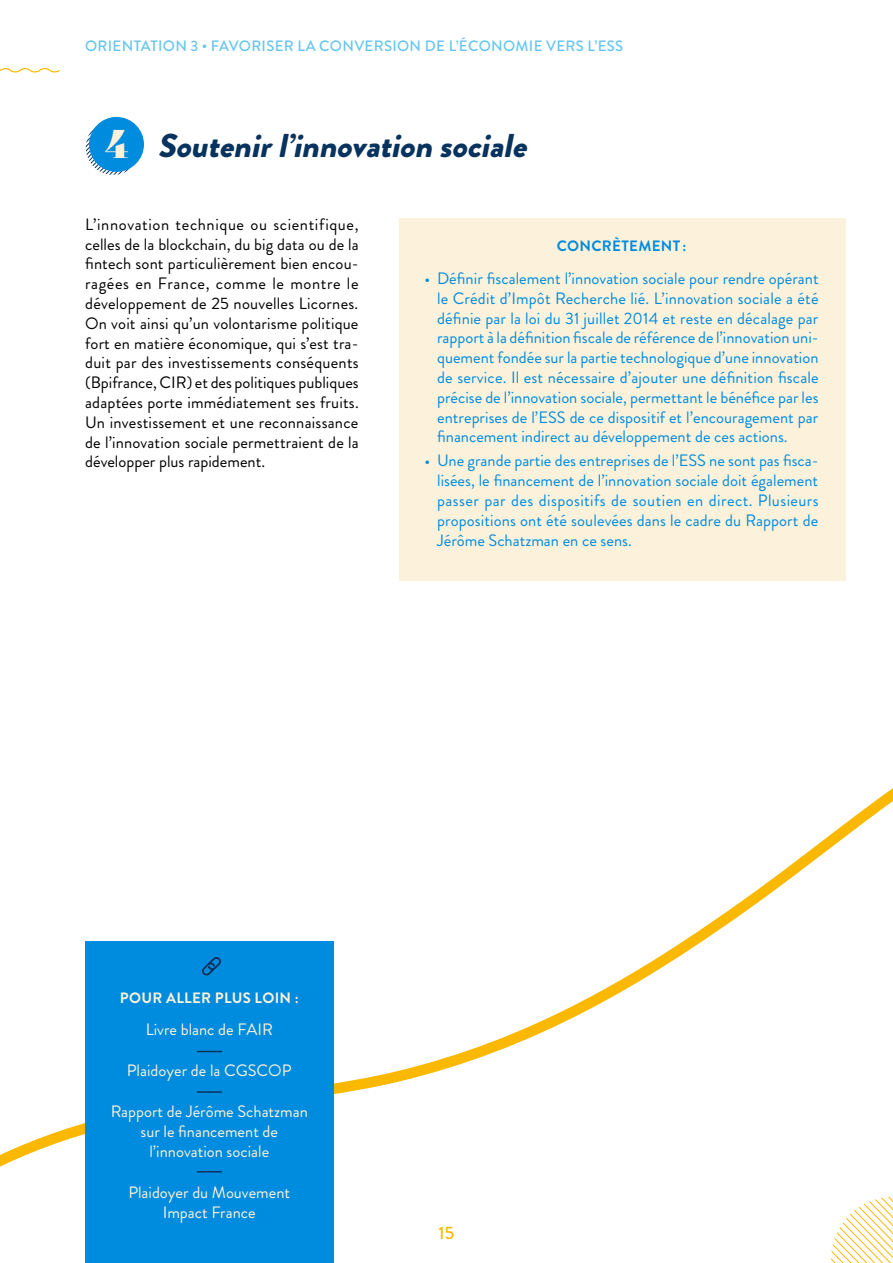
<style>
.page{position:relative;width:893px;height:1263px;background:#fff}
.page>*{position:absolute;margin:0;border:0;box-sizing:border-box;transform-origin:0 0}
.t1{font:39px "Bely Display";color:#fcf1da}
.t2{font:italic 900 33px "Brandon Grotesque";color:#07335e}
.t3{font:500 18px "Brandon Grotesque";color:#fab900}
.t4{font:16.5px/19.8px "Brandon Grotesque";color:#008cde;text-align:justify}
.t5{font:16.5px/19.8px "Brandon Grotesque";color:#000;text-align:justify}
.t6{font:16.5px/19.8px "Brandon Grotesque";color:#fcf1da;text-align:center}
.t7{font:500 15px "Brandon Grotesque";letter-spacing:.02em;color:#66c5ee}
.t8{font:700 15px "Brandon Grotesque";letter-spacing:.02em;color:#fcf1da}
.t9{font:700 15px "Brandon Grotesque";letter-spacing:.02em;color:#008cde}
</style>
<div class="page">
<svg style="left:0;top:788px;width:893px;height:379px"></svg>
<svg style="left:86px;top:120px;width:55px;height:55px"></svg>
<div style="left:89px;top:117px;width:55px;height:55px;background:#008cde;border-radius:50%"></div>
<div style="left:85px;top:941px;width:249px;height:322px;background:#008cde"></div>
<svg style="left:197px;top:1051px;width:25px;height:1px"></svg>
<hr style="left:197px;top:1091px;width:25px;height:2px;background:#07335e">
<svg style="left:197px;top:1171px;width:25px;height:1px"></svg>
<svg style="left:202px;top:957px;width:19px;height:19px"></svg>
<svg style="left:831px;top:1197px;width:62px;height:66px"></svg>
<div style="left:400px;top:218px;width:446px;height:362px;background:#fcf1da"></div>
<svg style="left:0;top:68px;width:60px;height:5px"></svg>
<p class="t7" style="left:85px;top:36px;width:540px">ORIENTATION 3 • FAVORISER LA CONVERSION DE L’ÉCONOMIE VERS L’ESS</p>
<h1 class="t1" style="left:105px;top:113px;width:25px">4</h1>
<h2 class="t2" style="left:158px;top:122px;width:379px">Soutenirl’innovation sociale</h2>
<p class="t5" style="left:85px;top:214px;width:275px">L’innovation technique ou scientifique, celles de la blockchain, du big data ou de la fintech sont particulièrement bien encou&shy;ragées en France, comme le montre le développement de 25 nouvelles Licornes.<br>On voit ainsi qu’un volontarisme politique fort en matière économique, qui s’est tra&shy;duit par des investissements conséquents (Bpifrance, CIR) et des politiques publiques adaptées porte immédiatement ses fruits.<br>Un investissement et une reconnaissance de l’innovation sociale permettraient de la développer plus rapidement.</p>
<p class="t9" style="left:557px;top:236px;width:131px">CONCRÈTEMENT :</p>
<p class="t4" style="left:437px;top:269px;width:383px;text-indent:-13px">• Définir fiscalement l’innovation sociale pour rendre opérant le Crédit d’Impôt Recherche lié. L’innovation sociale a été définie par la loi du 31 juillet 2014 et reste en décalage par rapport à la définition fiscale de référence de l’innovation uni&shy;quement fondée sur la partie technologique d’une innovation de service. Il est nécessaire d’ajouter une définition fiscale précise de l’innovation sociale, permettant le bénéfice par les entreprises de l’ESS de ce dispositif et l’encouragement par financement indirect au développement de ces actions.</p>
<p class="t4" style="left:437px;top:451px;width:383px;text-indent:-13px">• Une grande partie des entreprises de l’ESS ne sont pas fisca&shy;lisées, le financement de l’innovation sociale doit également passer par des dispositifs de soutien en direct. Plusieurs propositions ont été soulevées dans le cadre du Rapport de Jérôme Schatzman en ce sens.</p>
<p class="t8" style="left:120px;top:987px;width:180px">POUR ALLER PLUS LOIN :</p>
<p class="t6" style="left:146px;top:1020px;width:129px">Livre blanc de FAIR</p>
<p class="t6" style="left:127px;top:1061px;width:166px">Plaidoyer de la CGSCOP</p>
<p class="t6" style="left:111px;top:1102px;width:199px">Rapport de Jérôme Schatzman sur le financement de l’innovation sociale</p>
<p class="t6" style="left:128px;top:1182px;width:163px">Plaidoyer du Mouvement<br>Impact France</p>
<p class="t3" style="left:439px;top:1221px;width:17px">15</p>
</div>
